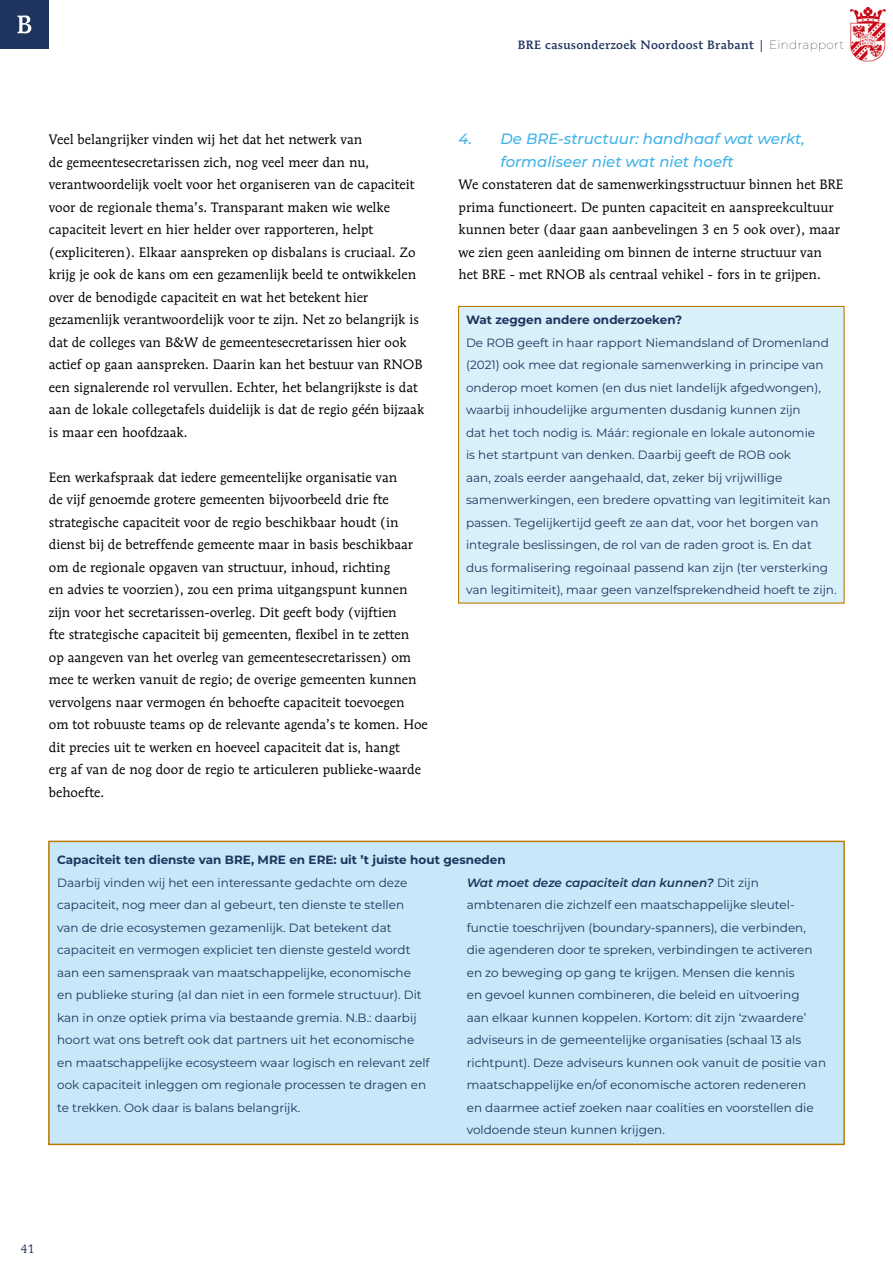
<style>
.page{position:relative;width:893px;height:1263px;background:#fff}
.page>*{position:absolute;margin:0;border:0;box-sizing:border-box;transform-origin:0 0}
.Kop_3_met{font:italic 500 15px/22.5px "Montserrat";color:#40b3e7}
.Brood_wit_na{font:13.5px/22.5px "Mendoza Roman Std";color:#000}
.Kadertekst_enkel{font:12px/22.5px "Montserrat";color:#1f345e}
.Kaderkop{font:700 12px "Montserrat";color:#1f345e}
.t1{font:500 12px "Mendoza Roman Std";letter-spacing:.03em;color:#1f345e}
.t2{font:12px "Mendoza Roman Std";color:#1f345e}
.s1{font-family:"Montserrat";font-weight:100;color:#000}
.s2{font-weight:600;font-style:italic}
</style>
<div class="page">
<img style="left:850px;top:8px;width:36px;height:54px">
<div style="left:0;top:0;width:49px;height:49px;background:#1f345e"></div>
<svg style="left:17px;top:15px;width:14px;height:18px"></svg>
<div style="left:49px;top:841px;width:795px;height:303px;background:#c6e8f8"></div>
<div style="left:48px;top:841px;width:797px;height:304px;border:2px solid #bc7a00"></div>
<div style="left:458px;top:306px;width:387px;height:298px;background:#d9f0fa;border:1px solid #bc7a00"></div>
<p class="t1" style="left:518px;top:37px;width:328px">BRE casusonderzoek Noordoost Brabant | <span class="s1">Eindrapport</span></p>
<p class="Brood_wit_na" style="left:49px;top:128px;width:377px">Veel belangrijker vinden wij het dat het netwerk van<br>de gemeentesecretarissen zich, nog veel meer dan nu, verantwoordelijk voelt voor het organiseren van de capaciteit voor de regionale thema’s. Transparant maken wie welke capaciteit levert en hier helder over rapporteren, helpt (expliciteren). Elkaar aanspreken op disbalans is cruciaal. Zo krijg je ook de kans om een gezamenlijk beeld te ontwikkelen over de benodigde capaciteit en wat het betekent hier gezamenlijk verantwoordelijk voor te zijn. Net zo belangrijk is dat de colleges van B&amp;W de gemeentesecretarissen hier ook actief op gaan aanspreken. Daarin kan het bestuur van RNOB een signalerende rol vervullen. Echter, het belangrijkste is dat aan de lokale collegetafels duidelijk is dat de regio géén bijzaak is maar een hoofdzaak.</p>
<p class="Brood_wit_na" style="left:49px;top:465px;width:380px">Een werkafspraak dat iedere gemeentelijke organisatie van<br>de vijf genoemde grotere gemeenten bijvoorbeeld drie fte strategische capaciteit voor de regio beschikbaar houdt (in dienst bij de betreffende gemeente maar in basis beschikbaar om de regionale opgaven van structuur, inhoud, richting<br>en advies te voorzien), zou een prima uitgangspunt kunnen zijn voor het secretarissen-overleg. Dit geeft body (vijftien<br>fte strategische capaciteit bij gemeenten, flexibel in te zetten<br>op aangeven van het overleg van gemeentesecretarissen) om mee te werken vanuit de regio; de overige gemeenten kunnen vervolgens naar vermogen én behoefte capaciteit toevoegen<br>om tot robuuste teams op de relevante agenda’s te komen. Hoe dit precies uit te werken en hoeveel capaciteit dat is, hangt<br>erg af van de nog door de regio te articuleren publieke-waarde behoefte.</p>
<h3 class="Kop_3_met" style="left:501px;top:127px;width:306px;text-indent:-42px">4. De BRE-structuur: handhaaf wat werkt, formaliseer niet wat niet hoeft</h3>
<p class="Brood_wit_na" style="left:459px;top:173px;width:386px">We constateren dat de samenwerkingsstructuur binnen het BRE prima functioneert. De punten capaciteit en aanspreekcultuur kunnen beter (daar gaan aanbevelingen 3 en 5 ook over), maar we zien geen aanleiding om binnen de interne structuur van het BRE - met RNOB als centraal vehikel - fors in te grijpen.</p>
<h5 class="Kaderkop" style="left:466px;top:311px;width:218px">Wat zeggen andere onderzoeken?</h5>
<p class="Kadertekst_enkel" style="left:466px;top:331px;width:372px">De ROB geeft in haar rapport Niemandsland of Dromenland (2021) ook mee dat regionale samenwerking in principe van onderop moet komen (en dus niet landelijk afgedwongen), waarbij inhoudelijke argumenten dusdanig kunnen zijn<br>dat het toch nodig is. Máár: regionale en lokale autonomie<br>is het startpunt van denken. Daarbij geeft de ROB ook<br>aan, zoals eerder aangehaald, dat, zeker bij vrijwillige samenwerkingen, een bredere opvatting van legitimiteit kan passen. Tegelijkertijd geeft ze aan dat, voor het borgen van integrale beslissingen, de rol van de raden groot is. En dat dus formalisering regoinaal passend kan zijn (ter versterking van legitimiteit), maar geen vanzelfsprekendheid hoeft te zijn.</p>
<h5 class="Kaderkop" style="left:57px;top:851px;width:450px">Capaciteit ten dienste van BRE, MRE en ERE: uit ’t juiste hout gesneden</h5>
<p class="Kadertekst_enkel" style="left:57px;top:871px;width:374px">Daarbij vinden wij het een interessante gedachte om deze capaciteit, nog meer dan al gebeurt, ten dienste te stellen<br>van de drie ecosystemen gezamenlijk. Dat betekent dat capaciteit en vermogen expliciet ten dienste gesteld wordt aan een samenspraak van maatschappelijke, economische<br>en publieke sturing (al dan niet in een formele structuur). Dit kan in onze optiek prima via bestaande gremia. N.B.: daarbij hoort wat ons betreft ook dat partners uit het economische en maatschappelijke ecosysteem waar logisch en relevant zelf ook capaciteit inleggen om regionale processen te dragen en te trekken. Ook daar is balans belangrijk.</p>
<p class="Kadertekst_enkel" style="left:467px;top:871px;width:361px"><span class="s2">Wat moet deze capaciteit dan kunnen?</span> Dit zijn ambtenaren die zichzelf een maatschappelijke sleutel&shy;functie toeschrijven (boundary-spanners), die verbinden, die agenderen door te spreken, verbindingen te activeren en zo beweging op gang te krijgen. Mensen die kennis<br>en gevoel kunnen combineren, die beleid en uitvoering<br>aan elkaar kunnen koppelen. Kortom: dit zijn ‘zwaardere’ adviseurs in de gemeentelijke organisaties (schaal 13 als richtpunt). Deze adviseurs kunnen ook vanuit de positie van maatschappelijke en/of economische actoren redeneren<br>en daarmee actief zoeken naar coalities en voorstellen die voldoende steun kunnen krijgen.</p>
<p class="t2" style="left:21px;top:1241px;width:15px">41</p>
</div>
